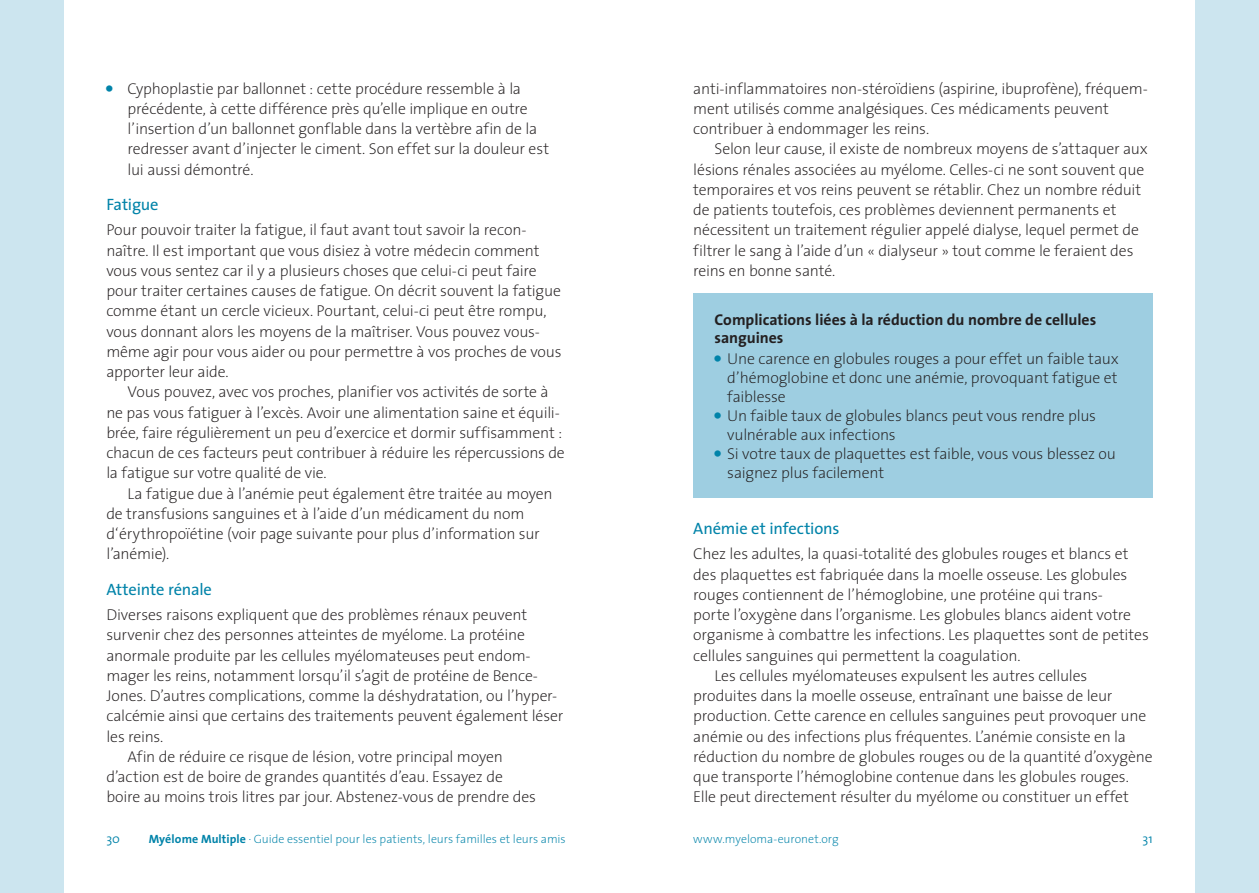
<style>
.page{position:relative;width:1259px;height:893px;background:#fff}
.page>*{position:absolute;margin:0;border:0;box-sizing:border-box;transform-origin:0 0}
.t1{font:16.5px "The Sans";letter-spacing:-.01em;color:#0083a9}
.t2{font:200 15.75px/20.2px "The Sans";letter-spacing:-.01em;color:#231f20}
.t3{font:700 15.75px/18.9px "The Sans";color:#231f20}
.t4{font:300 12.75px "The Sans";color:#0083a9}
.t5{font:200 12px "The Sans";color:#0083a9}
.s1{font-family:"Spe Pif";font-weight:400;color:#0083a9}
.s2{font-weight:700}
</style>
<div class="page">
<div style="left:0;top:0;width:64px;height:893px;background:#cce5ef"></div>
<div style="left:1195px;top:0;width:64px;height:893px;background:#cce5ef"></div>
<div style="left:693px;top:293px;width:459px;height:204px;background:#9ecee1"></div>
<p class="t2" style="left:128px;top:78px;width:423px;text-indent:-21px"><span class="s1">„</span> Cyphoplastie par ballonnet : cette procédure ressemble à la précédente, à cette différence près qu’elle implique en outre l’insertion d’un ballonnet gonflable dans la vertèbre afin de la redresser avant d’injecter le ciment. Son effet sur la douleur est lui aussi démontré.</p>
<p class="t1" style="left:106px;top:194px;width:54px">Fatigue</p>
<p class="t2" style="left:106px;top:220px;width:457px">Pour pouvoir traiter la fatigue, il faut avant tout savoir la recon&shy;naître. Il est important que vous disiez à votre médecin comment vous vous sentez car il y a plusieurs choses que celui-ci peut faire pour traiter certaines causes de fatigue. On décrit souvent la fatigue comme étant un cercle vicieux. Pourtant, celui-ci peut être rompu, vous donnant alors les moyens de la maîtriser. Vous pouvez vous&shy;même agir pour vous aider ou pour permettre à vos proches de vous apporter leur aide.</p>
<p class="t2" style="left:106px;top:382px;width:460px;text-indent:21px">Vous pouvez, avec vos proches, planifier vos activités de sorte à ne pas vous fatiguer à l’excès. Avoir une alimentation saine et équili&shy;brée, faire régulièrement un peu d’exercice et dormir suffisamment : chacun de ces facteurs peut contribuer à réduire les répercussions de la fatigue sur votre qualité de vie.</p>
<p class="t2" style="left:106px;top:483px;width:448px;text-indent:21px">La fatigue due à l’anémie peut également être traitée au moyen de transfusions sanguines et à l’aide d’un médicament du nom d‘érythropoïétine (voir page suivante pour plus d’information sur l’anémie).</p>
<p class="t1" style="left:106px;top:578px;width:107px">Atteinte rénale</p>
<p class="t2" style="left:106px;top:605px;width:422px">Diverses raisons expliquent que des problèmes rénaux peuvent</p>
<p class="t2" style="left:106px;top:625px;width:420px">survenir chez des personnes atteintes de myélome. La protéine</p>
<p class="t2" style="left:106px;top:645px;width:426px">anormale produite par les cellules myélomateuses peut endom-</p>
<p class="t2" style="left:106px;top:665px;width:433px">mager les reins, notamment lorsqu’il s’agit de protéine de Bence-</p>
<p class="t2" style="left:106px;top:686px;width:452px">Jones. D’autres complications, comme la déshydratation, ou l’hyper-</p>
<p class="t2" style="left:106px;top:706px;width:458px">calcémie ainsi que certains des traitements peuvent également léser</p>
<p class="t2" style="left:106px;top:726px;width:59px">les reins.</p>
<p class="t2" style="left:128px;top:747px;width:377px">Afin de réduire ce risque de lésion, votre principal moyen</p>
<p class="t2" style="left:106px;top:767px;width:398px">d’action est de boire de grandes quantités d’eau. Essayez de</p>
<p class="t2" style="left:106px;top:787px;width:431px">boire au moins trois litres par jour. Abstenez-vous de prendre des</p>
<p class="t2" style="left:693px;top:78px;width:456px">anti-inflammatoires non-stéroïdiens (aspirine, ibuprofène), fréquem&shy;ment utilisés comme analgésiques. Ces médicaments peuvent contribuer à endommager les reins.</p>
<p class="t2" style="left:693px;top:139px;width:456px;text-indent:21px">Selon leur cause, il existe de nombreux moyens de s’attaquer aux lésions rénales associées au myélome. Celles-ci ne sont souvent que temporaires et vos reins peuvent se rétablir. Chez un nombre réduit de patients toutefois, ces problèmes deviennent permanents et nécessitent un traitement régulier appelé dialyse, lequel permet de filtrer le sang à l’aide d’un « dialyseur » tout comme le feraient des reins en bonne santé.</p>
<p class="t3" style="left:714px;top:310px;width:383px">Complications liées à la réduction du nombre de cellules sanguines</p>
<p class="t2" style="left:714px;top:349px;width:406px"><span class="s1">„</span> Une carence en globules rouges a pour effet un faible taux</p>
<p class="t2" style="left:727px;top:368px;width:392px">d’hémoglobine et donc une anémie, provoquant fatigue et</p>
<p class="t2" style="left:727px;top:387px;width:60px">faiblesse</p>
<p class="t2" style="left:714px;top:406px;width:383px"><span class="s1">„</span> Un faible taux de globules blancs peut vous rendre plus</p>
<p class="t2" style="left:727px;top:425px;width:170px">vulnérable aux infections</p>
<p class="t2" style="left:714px;top:444px;width:403px"><span class="s1">„</span> Si votre taux de plaquettes est faible, vous vous blessez ou</p>
<p class="t2" style="left:727px;top:462px;width:158px">saignez plus facilement</p>
<p class="t1" style="left:693px;top:518px;width:148px">Anémie et infections</p>
<p class="t2" style="left:693px;top:544px;width:437px">Chez les adultes, la quasi-totalité des globules rouges et blancs et</p>
<p class="t2" style="left:693px;top:564px;width:436px">des plaquettes est fabriquée dans la moelle osseuse. Les globules</p>
<p class="t2" style="left:693px;top:584px;width:411px">rouges contiennent de l’hémoglobine, une protéine qui trans-</p>
<p class="t2" style="left:693px;top:605px;width:439px">porte l’oxygène dans l’organisme. Les globules blancs aident votre</p>
<p class="t2" style="left:693px;top:625px;width:457px">organisme à combattre les infections. Les plaquettes sont de petites</p>
<p class="t2" style="left:693px;top:645px;width:329px">cellules sanguines qui permettent la coagulation.</p>
<p class="t2" style="left:714px;top:665px;width:374px">Les cellules myélomateuses expulsent les autres cellules</p>
<p class="t2" style="left:693px;top:686px;width:421px">produites dans la moelle osseuse, entraînant une baisse de leur</p>
<p class="t2" style="left:693px;top:706px;width:454px">production. Cette carence en cellules sanguines peut provoquer une</p>
<p class="t2" style="left:693px;top:726px;width:434px">anémie ou des infections plus fréquentes. L’anémie consiste en la</p>
<p class="t2" style="left:693px;top:747px;width:461px">réduction du nombre de globules rouges ou de la quantité d’oxygène</p>
<p class="t2" style="left:693px;top:767px;width:437px">que transporte l’hémoglobine contenue dans les globules rouges.</p>
<p class="t2" style="left:693px;top:787px;width:437px">Elle peut directement résulter du myélome ou constituer un effet</p>
<p class="t4" style="left:106px;top:830px;width:15px">30</p>
<p class="t5" style="left:149px;top:831px;width:418px"><span class="s2">Myélome Multiple</span> · Guide essentiel pour les patients, leurs familles et leurs amis</p>
<p class="t5" style="left:693px;top:831px;width:147px">www.myeloma-euronet.org</p>
<p class="t4" style="left:1142px;top:830px;width:12px">31</p>
</div>
